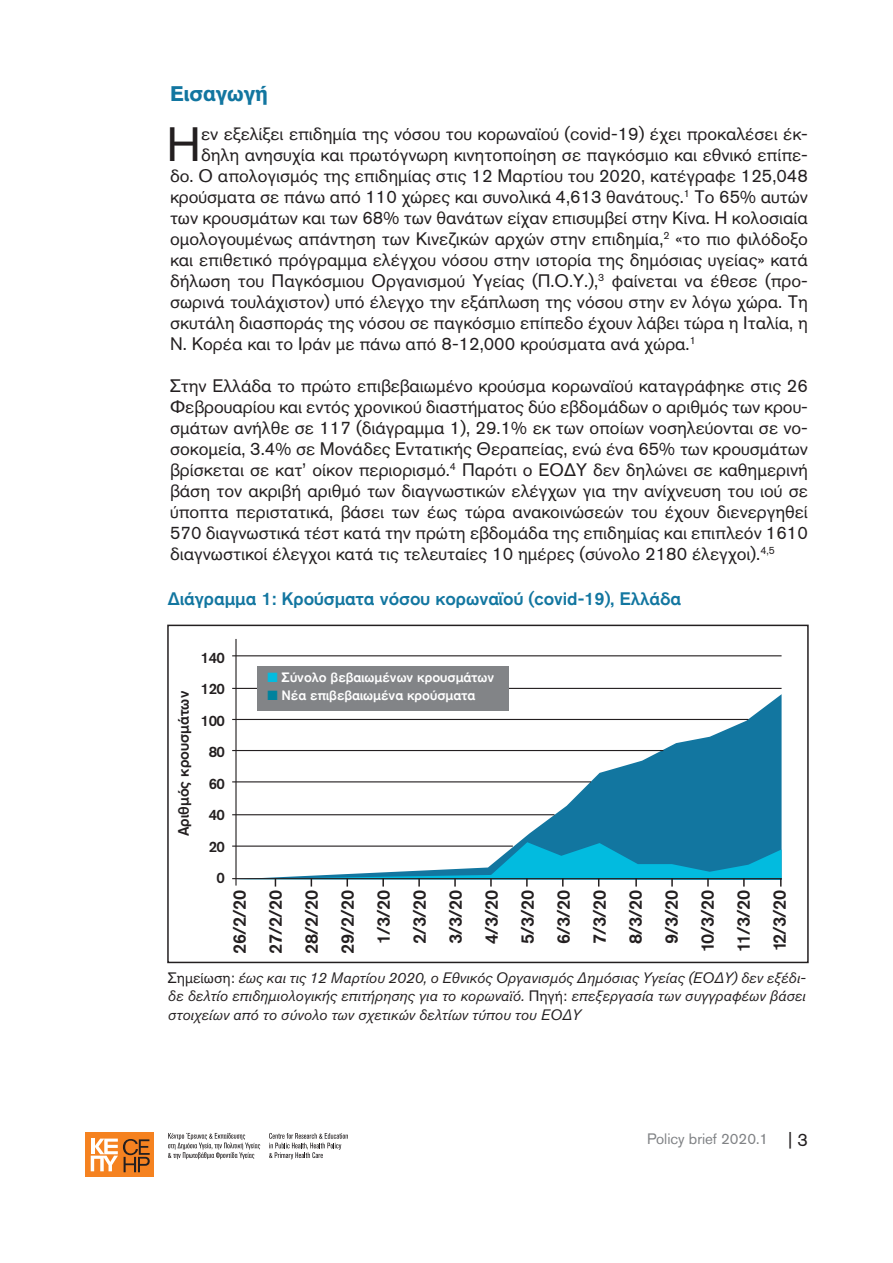
<style>
.page{position:relative;width:893px;height:1263px;background:#fff}
.page>*{position:absolute;margin:0;border:0;box-sizing:border-box;transform-origin:0 0}
.t1{font:47.7px "Akzidenz Grotesk GR";color:#231f20}
.t2{font:700 21px "Akzidenz Grotesk GR";color:#1276a0}
.t3{font:18px/21px "Akzidenz Grotesk GR";color:#231f20;text-align:justify}
.t4{font:500 18px "Akzidenz Grotesk GR";letter-spacing:-.04em;color:#231f20}
.t5{font:500 18px "Akzidenz Grotesk GR";color:#1276a0}
.t6{font:italic 15px/18px "Akzidenz Grotesk GR";color:#231f20;text-align:justify}
.t7{font:500 15px "Akzidenz Grotesk GR";color:#231f20}
.t8{font:15px "Akzidenz Grotesk GR";color:#808285}
.t9{font:500 13.5px "Akzidenz Grotesk GR";color:#fff}
.s1{color:#02bbdf}
.s2{color:#00829d}
.s3{font-style:normal}
.s4{font-size:18px;color:#231f20}
</style>
<div class="page">
<div style="left:85px;top:1133px;width:69px;height:44px;background:#f58220"></div>
<svg style="left:91px;top:1138px;width:59px;height:34px"></svg>
<svg style="left:168px;top:1133px;width:92px;height:26px"></svg>
<svg style="left:269px;top:1133px;width:79px;height:26px"></svg>
<div style="left:167px;top:625px;width:642px;height:338px;border:2px solid #231f20"></div>
<svg style="left:237px;top:694px;width:545px;height:148px"></svg>
<hr style="left:235px;top:639px;width:2px;height:246px;background:#231f20">
<hr style="left:232px;top:655px;width:550px;height:1px;background:#231f20">
<hr style="left:232px;top:688px;width:550px;height:1px;background:#231f20">
<hr style="left:232px;top:719px;width:516px;height:1px;background:#231f20">
<hr style="left:232px;top:750px;width:431px;height:1px;background:#231f20">
<hr style="left:232px;top:781px;width:359px;height:1px;background:#231f20">
<hr style="left:232px;top:814px;width:322px;height:1px;background:#231f20">
<hr style="left:232px;top:845px;width:281px;height:2px;background:#231f20">
<hr style="left:232px;top:878px;width:550px;height:1px;background:#231f20">
<div style="left:257px;top:666px;width:252px;height:44px;background:#828487"></div>
<svg style="left:236px;top:842px;width:546px;height:44px"></svg>
<p class="t2" style="left:170px;top:81px;width:99px">Εισαγωγή</p>
<p class="t1" style="left:166px;top:116px;width:36px">Η</p>
<p class="t3" style="left:201px;top:123px;width:608px">εν εξελίξει επιδημία της νόσου του κορωναϊού (covid-19) έχει προκαλέσει έκ-</p>
<p class="t3" style="left:201px;top:144px;width:608px">δηλη ανησυχία και πρωτόγνωρη κινητοποίηση σε παγκόσμιο και εθνικό επίπε-</p>
<p class="t3" style="left:170px;top:165px;width:639px">δο. Ο απολογισμός της επιδημίας στις 12 Μαρτίου του 2020, κατέγραφε 125,048</p>
<p class="t3" style="left:170px;top:186px;width:639px">κρούσματα σε πάνω από 110 χώρες και συνολικά 4,613 θανάτους.<sup>1</sup> Το 65% αυτών</p>
<p class="t3" style="left:170px;top:207px;width:639px">των κρουσμάτων και των 68% των θανάτων είχαν επισυμβεί στην Κίνα. Η κολοσιαία</p>
<p class="t3" style="left:170px;top:228px;width:639px">ομολογουμένως απάντηση των Κινεζικών αρχών στην επιδημία,<sup>2</sup> «το πιο φιλόδοξο</p>
<p class="t3" style="left:170px;top:249px;width:639px">και επιθετικό πρόγραμμα ελέγχου νόσου στην ιστορία της δημόσιας υγείας» κατά</p>
<p class="t3" style="left:170px;top:270px;width:639px">δήλωση του Παγκόσμιου Οργανισμού Υγείας (Π.Ο.Υ.),<sup>3</sup> φαίνεται να έθεσε (προ-</p>
<p class="t3" style="left:170px;top:291px;width:639px">σωρινά τουλάχιστον) υπό έλεγχο την εξάπλωση της νόσου στην εν λόγω χώρα. Τη</p>
<p class="t3" style="left:170px;top:312px;width:639px">σκυτάλη διασποράς της νόσου σε παγκόσμιο επίπεδο έχουν λάβει τώρα η Ιταλία, η</p>
<p class="t3" style="left:170px;top:333px;width:527px">Ν. Κορέα και το Ιράν με πάνω από 8-12,000 κρούσματα ανά χώρα.<sup>1</sup></p>
<p class="t3" style="left:170px;top:375px;width:639px">Στην Ελλάδα το πρώτο επιβεβαιωμένο κρούσμα κορωναϊού καταγράφηκε στις 26<br>Φεβρουαρίου και εντός χρονικού διαστήματος δύο εβδομάδων ο αριθμός των κρου&shy;σμάτων ανήλθε σε 117 (διάγραμμα 1), 29.1% εκ των οποίων νοσηλεύονται σε νο&shy;σοκομεία, 3.4% σε Μονάδες Εντατικής Θεραπείας, ενώ ένα 65% των κρουσμάτων βρίσκεται σε κατ’ οίκον περιορισμό.<sup>4</sup> Παρότι ο ΕΟΔΥ δεν δηλώνει σε καθημερινή βάση τον ακριβή αριθμό των διαγνωστικών ελέγχων για την ανίχνευση του ιού σε ύποπτα περιστατικά, βάσει των έως τώρα ανακοινώσεών του έχουν διενεργηθεί 570 διαγνωστικά τέστ κατά την πρώτη εβδομάδα της επιδημίας και επιπλεόν 1610 διαγνωστικοί έλεγχοι κατά τις τελευταίες 10 ημέρες (σύνολο 2180 έλεγχοι).<sup>4,5</sup></p>
<p class="t5" style="left:168px;top:587px;width:515px">Διάγραμμα 1: Κρούσματα νόσου κορωναϊού (covid-19), Ελλάδα</p>
<p class="t7" style="left:174px;top:836px;width:147px;rotate:-90deg">Αριθμός κρουσμάτων</p>
<p class="t7" style="left:201px;top:648px;width:26px">140</p>
<p class="t7" style="left:201px;top:680px;width:26px">120</p>
<p class="t7" style="left:201px;top:711px;width:26px">100</p>
<p class="t7" style="left:209px;top:743px;width:18px">80</p>
<p class="t7" style="left:209px;top:774px;width:18px">60</p>
<p class="t7" style="left:209px;top:806px;width:18px">40</p>
<p class="t7" style="left:209px;top:837px;width:18px">20</p>
<p class="t7" style="left:217px;top:869px;width:10px">0</p>
<p class="t9" style="left:267px;top:669px;width:228px"><span class="s1">■</span> Σύνολο βεβαιωμένων κρουσμάτων</p>
<p class="t9" style="left:267px;top:687px;width:209px"><span class="s2">■</span> Νέα επιβεβαιωμένα κρούσματα</p>
<p class="t4" style="left:228px;top:953px;width:65px;rotate:-90deg">26/2/20</p>
<p class="t4" style="left:264px;top:953px;width:65px;rotate:-90deg">27/2/20</p>
<p class="t4" style="left:300px;top:953px;width:65px;rotate:-90deg">28/2/20</p>
<p class="t4" style="left:336px;top:953px;width:65px;rotate:-90deg">29/2/20</p>
<p class="t4" style="left:372px;top:944px;width:56px;rotate:-90deg">1/3/20</p>
<p class="t4" style="left:408px;top:944px;width:56px;rotate:-90deg">2/3/20</p>
<p class="t4" style="left:444px;top:944px;width:56px;rotate:-90deg">3/3/20</p>
<p class="t4" style="left:480px;top:944px;width:56px;rotate:-90deg">4/3/20</p>
<p class="t4" style="left:516px;top:944px;width:56px;rotate:-90deg">5/3/20</p>
<p class="t4" style="left:552px;top:944px;width:56px;rotate:-90deg">6/3/20</p>
<p class="t4" style="left:588px;top:944px;width:56px;rotate:-90deg">7/3/20</p>
<p class="t4" style="left:624px;top:944px;width:56px;rotate:-90deg">8/3/20</p>
<p class="t4" style="left:660px;top:944px;width:56px;rotate:-90deg">9/3/20</p>
<p class="t4" style="left:696px;top:952px;width:64px;rotate:-90deg">10/3/20</p>
<p class="t4" style="left:732px;top:951px;width:63px;rotate:-90deg">11/3/20</p>
<p class="t4" style="left:768px;top:951px;width:63px;rotate:-90deg">12/3/20</p>
<p class="t6" style="left:168px;top:969px;width:639px"><span class="s3">Σημείωση:</span> έως και τις 12 Μαρτίου 2020, ο Εθνικός Οργανισμός Δημόσιας Υγείας (ΕΟΔΥ) δεν εξέδι&shy;δε δελτίο επιδημιολογικής επιτήρησης για το κορωναϊό. <span class="s3">Πηγή:</span> επεξεργασία των συγγραφέων βάσει στοιχείων από τo σύνολο των σχετικών δελτίων τύπου του ΕΟΔΥ</p>
<p class="t8" style="left:647px;top:1130px;width:162px">Policy brief 2020.1 <span class="s4">| 3</span></p>
</div>
